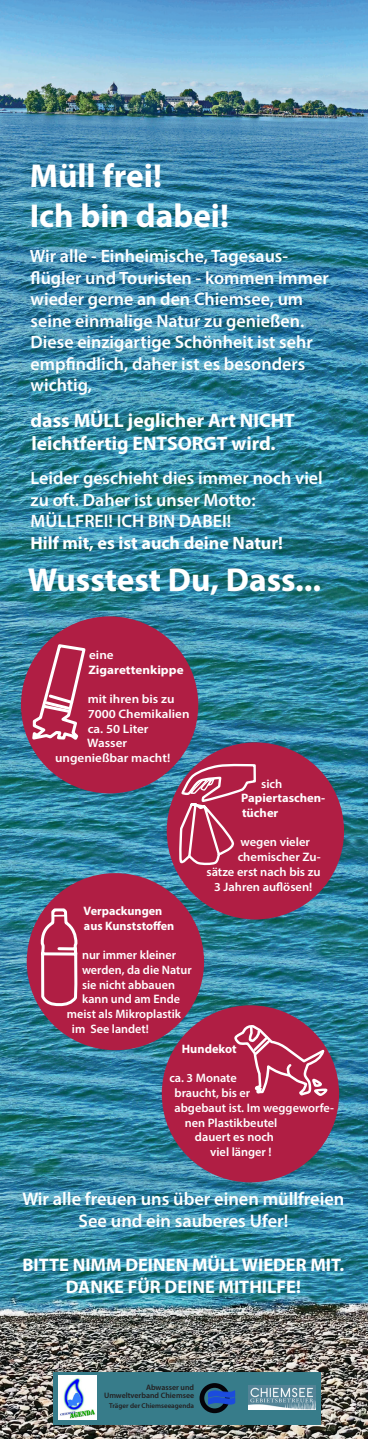
<style>
.page{position:relative;width:368px;height:1439px;background:#fff}
.page>*{position:absolute;margin:0;border:0;box-sizing:border-box;transform-origin:0 0}
.t1{font:700 33.25px "Myriad Pro";color:#fff}
.t2{font:700 19.6px "Myriad Pro";color:#fff}
.t3{font:600 18.38px/22.1px "Myriad Pro";color:#fff;text-align:center}
.t4{font:700 18.38px "Myriad Pro";color:#fff}
.t5{font:600 18.03px "Myriad Pro";color:#fff}
.t6{font:700 18.03px "Myriad Pro";color:#fff}
.t7{font:600 12.25px "Myriad Pro";color:#fff}
.t8{font:600 12.25px "Myriad Pro";color:#fff;scale:1.07 1}
.t9{font:700 12.25px "Myriad Pro";color:#fff}
.t10{font:700 12.25px "Myriad Pro";color:#fff;scale:1.07 1}
.t11{font:600 7.88px/7.9px "Myriad Pro";color:#231f20;text-align:right}
.t12{font:600 7px "Myriad Pro";color:#231f20}
</style>
<div class="page">
<img style="left:0;top:0;width:367px;height:1439px">
<div style="left:21px;top:616px;width:177px;height:177px;background:#b01e44;border-radius:50%"></div>
<svg style="left:29px;top:639px;width:57px;height:101px"></svg>
<div style="left:166px;top:742px;width:177px;height:177px;background:#b01e44;border-radius:50%"></div>
<svg style="left:165px;top:738px;width:92px;height:129px"></svg>
<div style="left:27px;top:873px;width:177px;height:177px;background:#b01e44;border-radius:50%"></div>
<svg style="left:40px;top:907px;width:38px;height:100px"></svg>
<div style="left:161px;top:1005px;width:177px;height:177px;background:#b01e44;border-radius:50%"></div>
<svg style="left:199px;top:958px;width:129px;height:180px"></svg>
<svg style="left:231px;top:1024px;width:97px;height:75px"></svg>
<div style="left:53px;top:1372px;width:267px;height:52px;background:#377c8a"></div>
<img style="left:248px;top:1385px;width:66px;height:24px">
<div style="left:199px;top:1383px;width:30px;height:30px;border:5px solid #040308;border-radius:50%"></div>
<svg style="left:208px;top:1390px;width:27px;height:23px"></svg>
<img style="left:59px;top:1375px;width:38px;height:44px">
<p class="t1" style="left:30px;top:154px;width:133px">Müll frei!</p>
<p class="t1" style="left:30px;top:194px;width:200px">Ich bin dabei!</p>
<p class="t5" style="left:30px;top:244px;width:259px">Wir alle - Einheimische, Tagesaus-</p>
<p class="t5" style="left:31px;top:266px;width:299px">flügler und Touristen - kommen immer</p>
<p class="t5" style="left:31px;top:287px;width:273px">wieder gerne an den Chiemsee, um</p>
<p class="t5" style="left:31px;top:309px;width:274px">seine einmalige Natur zu genießen.</p>
<p class="t5" style="left:31px;top:331px;width:283px">Diese einzigartige Schönheit ist sehr</p>
<p class="t5" style="left:31px;top:352px;width:276px">empfindlich, daher ist es besonders</p>
<p class="t5" style="left:31px;top:374px;width:63px">wichtig,</p>
<p class="t2" style="left:31px;top:407px;width:265px">dass MÜLL jeglicher Art NICHT</p>
<p class="t2" style="left:31px;top:431px;width:245px">leichtfertig ENTSORGT wird.</p>
<p class="t5" style="left:31px;top:467px;width:293px">Leider geschieht dies immer noch viel</p>
<p class="t5" style="left:31px;top:488px;width:226px">zu oft. Daher ist unser Motto:</p>
<p class="t5" style="left:31px;top:510px;width:202px">MÜLLFREI! ICH BIN DABEI!</p>
<p class="t6" style="left:30px;top:531px;width:254px">Hilf mit, es ist auch deine Natur!</p>
<p class="t1" style="left:28px;top:558px;width:294px">Wusstest Du, Dass...</p>
<p class="t8" style="left:89px;top:647px;width:24px">eine</p>
<p class="t10" style="left:88px;top:662px;width:90px">Zigarettenkippe</p>
<p class="t8" style="left:87px;top:691px;width:82px">mit ihren bis zu</p>
<p class="t8" style="left:87px;top:706px;width:96px">7000 Chemikalien</p>
<p class="t8" style="left:87px;top:721px;width:58px">ca. 50 Liter</p>
<p class="t8" style="left:87px;top:735px;width:39px">Wasser</p>
<p class="t8" style="left:55px;top:750px;width:109px">ungenießbar macht!</p>
<p class="t7" style="left:260px;top:775px;width:23px">sich</p>
<p class="t9" style="left:241px;top:790px;width:85px">Papiertaschen-</p>
<p class="t9" style="left:241px;top:805px;width:38px">tücher</p>
<p class="t7" style="left:240px;top:834px;width:71px">wegen vieler</p>
<p class="t7" style="left:237px;top:849px;width:84px">chemischer Zu-</p>
<p class="t7" style="left:206px;top:864px;width:115px">sätze erst nach bis zu</p>
<p class="t7" style="left:214px;top:878px;width:99px">3 Jahren auflösen!</p>
<p class="t9" style="left:83px;top:903px;width:80px">Verpackungen</p>
<p class="t9" style="left:84px;top:918px;width:92px">aus Kunststoffen</p>
<p class="t7" style="left:82px;top:947px;width:95px">nur immer kleiner</p>
<p class="t7" style="left:82px;top:962px;width:111px">werden, da die Natur</p>
<p class="t7" style="left:82px;top:977px;width:94px">sie nicht abbauen</p>
<p class="t7" style="left:82px;top:991px;width:99px">kann und am Ende</p>
<p class="t7" style="left:67px;top:1006px;width:115px">meist als Mikroplastik</p>
<p class="t7" style="left:72px;top:1021px;width:78px">im See landet!</p>
<p class="t9" style="left:181px;top:1041px;width:56px">Hundekot</p>
<p class="t7" style="left:169px;top:1070px;width:69px">ca. 3 Monate</p>
<p class="t7" style="left:174px;top:1085px;width:77px">braucht, bis er</p>
<p class="t7" style="left:174px;top:1100px;width:161px">abgebaut ist. Im weggeworfe-</p>
<p class="t7" style="left:184px;top:1114px;width:94px">nen Plastikbeutel</p>
<p class="t7" style="left:194px;top:1129px;width:80px">dauert es noch</p>
<p class="t7" style="left:210px;top:1144px;width:63px">viel länger !</p>
<p class="t3" style="left:22px;top:1187px;width:323px">Wir alle freuen uns über einen müllfreien<br>See und ein sauberes Ufer!</p>
<p class="t4" style="left:22px;top:1253px;width:323px">BITTE NIMM DEINEN MÜLL WIEDER MIT.</p>
<p class="t4" style="left:66px;top:1275px;width:236px">DANKE FÜR DEINE MITHILFE!</p>
<p class="t11" style="left:104px;top:1383px;width:91px">Abwasser und<br>Umweltverband Chiemsee</p>
<p class="t12" style="left:109px;top:1401px;width:86px">Träger der Chiemseeagenda</p>
</div>
